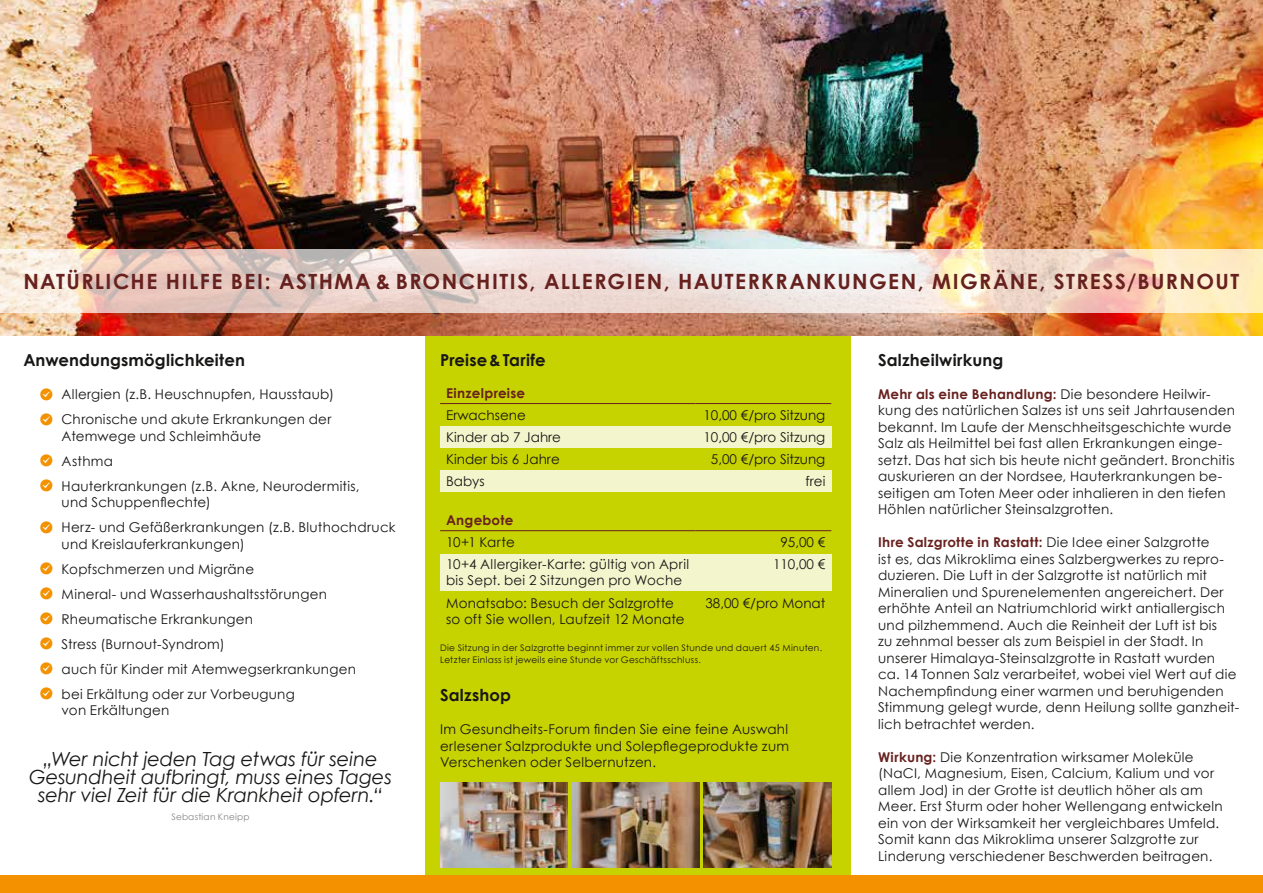
<style>
.page{position:relative;width:1263px;height:893px;background:#fff}
.page>*{position:absolute;margin:0;border:0;box-sizing:border-box;transform-origin:0 0}
.t1{font:700 21px "Century Gothic";letter-spacing:.065em;color:#67211e}
.t2{font:italic 19.5px/18px "Century Gothic";letter-spacing:-.01em;color:#181716;text-align:center}
.t3{font:700 16.5px "Century Gothic";letter-spacing:.01em;color:#181716}
.t4{font:13.5px/16.5px "Century Gothic";letter-spacing:.015em;color:#181716}
.t5{font:700 13.5px "Century Gothic";letter-spacing:.015em;color:#67211e}
.t6{font:9px/12px "Century Gothic";letter-spacing:.035em;color:#181716}
.t7{font:9px "Century Gothic";letter-spacing:.02em;color:#868786}
.s1{font-weight:700;color:#67211e}
</style>
<div class="page">
<div style="left:425px;top:0;width:425px;height:893px;background:#c7d300"></div>
<img style="left:0;top:0;width:1263px;height:336px">
<svg style="left:0;top:249px;width:1263px;height:64px;background:#eddbd0"></svg>
<div style="left:0;top:876px;width:1263px;height:17px;background:#f39100"></div>
<div style="left:440px;top:426px;width:391px;height:22px;background:#f3f6cc"></div>
<div style="left:440px;top:470px;width:391px;height:22px;background:#f3f6cc"></div>
<div style="left:440px;top:554px;width:391px;height:37px;background:#f3f6cc"></div>
<img style="left:440px;top:783px;width:128px;height:85px">
<img style="left:572px;top:783px;width:127px;height:85px">
<img style="left:704px;top:783px;width:127px;height:85px">
<hr style="left:440px;top:403px;width:255px;height:1px;background:#67211e">
<hr style="left:695px;top:403px;width:136px;height:1px;background:#67211e">
<hr style="left:440px;top:530px;width:255px;height:1px;background:#67211e">
<hr style="left:695px;top:530px;width:136px;height:1px;background:#67211e">
<h1 class="t1" style="left:23px;top:265px;width:1217px">NATÜRLICHE HILFE BEI: ASTHMA &amp; BRONCHITIS, ALLERGIEN, HAUTERKRANKUNGEN, MIGRÄNE, STRESS/BURNOUT</h1>
<p class="t3" style="left:23px;top:347px;width:223px">Anwendungsmöglichkeiten</p>
<p class="t4" style="left:62px;top:382px;width:274px;line-height:25px">Allergien (z.B. Heuschnupfen, Hausstaub)<br>Chronische und akute Erkrankungen der</p>
<p class="t4" style="left:62px;top:423px;width:299px;line-height:25px">Atemwege und Schleimhäute<br>Asthma<br>Hauterkrankungen (z.B. Akne, Neurodermitis,</p>
<p class="t4" style="left:62px;top:490px;width:335px;line-height:25px">und Schuppenflechte)<br>Herz- und Gefäßerkrankungen (z.B. Bluthochdruck</p>
<p class="t4" style="left:62px;top:531px;width:296px;line-height:25px">und Kreislauferkrankungen)<br>Kopfschmerzen und Migräne<br>Mineral- und Wasserhaushaltsstörungen<br>Rheumatische Erkrankungen<br>Stress (Burnout-Syndrom)<br>auch für Kinder mit Atemwegserkrankungen bei Erkältung oder zur Vorbeugung</p>
<p class="t4" style="left:62px;top:702px;width:109px">von Erkältungen</p>
<h2 class="t2" style="left:29px;top:750px;width:364px">„Wer nicht jeden Tag etwas für seine<br>Gesundheit aufbringt, muss eines Tages sehr viel Zeit für die Krankheit opfern.“</h2>
<p class="t7" style="left:171px;top:811px;width:80px">Sebastian Kneipp</p>
<p class="t3" style="left:440px;top:347px;width:107px">Preise&amp;Tarife</p>
<p class="t5" style="left:446px;top:382px;width:81px">Einzelpreise</p>
<p class="t4" style="left:446px;top:406px;width:81px">Erwachsene</p>
<p class="t4" style="left:703px;top:406px;width:123px">10,00 €/pro Sitzung</p>
<p class="t4" style="left:446px;top:428px;width:116px">Kinder ab 7 Jahre</p>
<p class="t4" style="left:703px;top:428px;width:123px">10,00 €/pro Sitzung</p>
<p class="t4" style="left:446px;top:451px;width:115px">Kinder bis 6 Jahre</p>
<p class="t4" style="left:711px;top:451px;width:116px">5,00 €/pro Sitzung</p>
<p class="t4" style="left:446px;top:473px;width:40px">Babys</p>
<p class="t4" style="left:805px;top:473px;width:21px">frei</p>
<p class="t5" style="left:446px;top:510px;width:69px">Angebote</p>
<p class="t4" style="left:446px;top:533px;width:70px">10+1 Karte</p>
<p class="t4" style="left:780px;top:533px;width:46px">95,00 €</p>
<p class="t4" style="left:446px;top:556px;width:245px">10+4 Allergiker-Karte: gültig von April bis Sept. bei 2 Sitzungen pro Woche</p>
<p class="t4" style="left:773px;top:556px;width:54px">110,00 €</p>
<p class="t4" style="left:446px;top:594px;width:240px">Monatsabo: Besuch der Salzgrotte so oft Sie wollen, Laufzeit 12 Monate</p>
<p class="t4" style="left:705px;top:594px;width:121px">38,00 €/pro Monat</p>
<p class="t6" style="left:440px;top:641px;width:383px">Die Sitzung in der Salzgrotte beginnt immer zur vollen Stunde und dauert 45 Minuten.<br>Letzter Einlass ist jeweils eine Stunde vor Geschäftsschluss.</p>
<p class="t3" style="left:440px;top:683px;width:72px">Salzshop</p>
<p class="t4" style="left:440px;top:721px;width:350px;text-align:justify">Im Gesundheits-Forum finden Sie eine feine Auswahl erlesener Salzprodukte und Solepflegeprodukte zum Verschenken oder Selbernutzen.</p>
<p class="t3" style="left:878px;top:347px;width:127px">Salzheilwirkung</p>
<p class="t4" style="left:878px;top:385px;width:358px"><span class="s1">Mehr als eine Behandlung:</span> Die besondere Heilwir&shy;kung des natürlichen Salzes ist uns seit Jahrtausenden bekannt. Im Laufe der Menschheitsgeschichte wurde Salz als Heilmittel bei fast allen Erkrankungen einge&shy;setzt. Das hat sich bis heute nicht geändert. Bronchitis auskurieren an der Nordsee, Hauterkrankungen be&shy;seitigen am Toten Meer oder inhalieren in den tiefen Höhlen natürlicher Steinsalzgrotten.</p>
<p class="t4" style="left:878px;top:534px;width:363px"><span class="s1">Ihre Salzgrotte in Rastatt:</span> Die Idee einer Salzgrotte<br>ist es, das Mikroklima eines Salzbergwerkes zu repro&shy;duzieren. Die Luft in der Salzgrotte ist natürlich mit Mineralien und Spurenelementen angereichert. Der erhöhte Anteil an Natriumchlorid wirkt antiallergisch und pilzhemmend. Auch die Reinheit der Luft ist bis<br>zu zehnmal besser als zum Beispiel in der Stadt. In unserer Himalaya-Steinsalzgrotte in Rastatt wurden ca. 14 Tonnen Salz verarbeitet, wobei viel Wert auf die Nachempfindung einer warmen und beruhigenden Stimmung gelegt wurde, denn Heilung sollte ganzheit&shy;lich betrachtet werden.</p>
<p class="t4" style="left:878px;top:748px;width:346px"><span class="s1">Wirkung:</span> Die Konzentration wirksamer Moleküle (NaCI, Magnesium, Eisen, Calcium, Kalium und vor allem Jod) in der Grotte ist deutlich höher als am Meer. Erst Sturm oder hoher Wellengang entwickeln ein von der Wirksamkeit her vergleichbares Umfeld.<br>Somit kann das Mikroklima unserer Salzgrotte zur Linderung verschiedener Beschwerden beitragen.</p>
</div>
